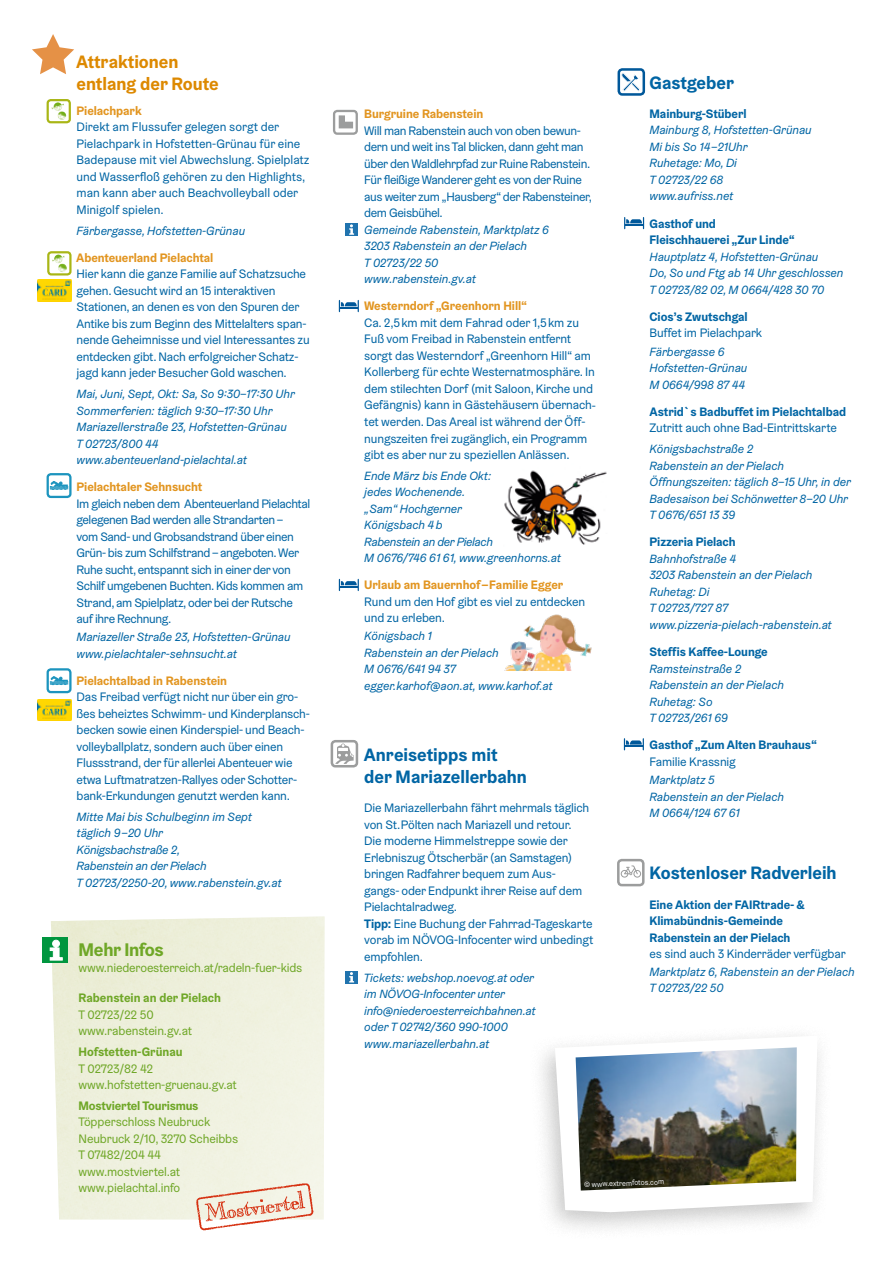
<style>
.page{position:relative;width:893px;height:1263px;background:#fff}
.page>*{position:absolute;margin:0;border:0;box-sizing:border-box;transform-origin:0 0}
.t1{font:700 18.3px "Graebenbach";letter-spacing:-.015em;color:#6fa727}
.t2{font:700 18px/21.6px "Graebenbach";color:#0065a4}
.t3{font:700 18px/21.6px "Graebenbach";color:#dd8900}
.t4{font:12.3px/16.5px "Graebenbach";letter-spacing:-.015em;color:#0065a4}
.t5{font:700 12.3px/16.5px "Graebenbach";letter-spacing:-.005em;color:#0065a4}
.t6{font:12.3px/16.5px "Graebenbach";letter-spacing:-.01em;color:#6fa727}
.t7{font:700 12.3px "Graebenbach";letter-spacing:-.005em;color:#e29520}
.t8{font:700 12.3px "Graebenbach";color:#6fa727}
.t9{font:italic 12px/16.5px "Graebenbach";letter-spacing:-.005em;color:#0065a4}
.t10{font:7.5px "Graebenbach";color:#ececed}
.s1{font-weight:700}
</style>
<div class="page">
<div style="left:617px;top:859px;width:28px;height:27px;border:3px solid #9c9d9d;border-radius:4px"></div>
<svg style="left:621px;top:865px;width:20px;height:13px"></svg>
<div style="left:618px;top:68px;width:27px;height:28px;border:3px solid #00589a;border-radius:4px"></div>
<svg style="left:622px;top:73px;width:19px;height:19px"></svg>
<svg style="left:624px;top:217px;width:20px;height:12px"></svg>
<svg style="left:624px;top:738px;width:20px;height:12px"></svg>
<div style="left:43px;top:937px;width:25px;height:26px;background:#00963f"></div>
<svg style="left:50px;top:940px;width:12px;height:20px"></svg>
<img style="left:196px;top:1182px;width:119px;height:49px">
<div style="left:331px;top:740px;width:27px;height:27px;border:3px solid #9c9d9d;border-radius:4px"></div>
<svg style="left:335px;top:743px;width:19px;height:21px"></svg>
<div style="left:345px;top:971px;width:13px;height:13px;background:#2073ae"></div>
<svg style="left:349px;top:972px;width:5px;height:10px"></svg>
<svg style="left:32px;top:34px;width:42px;height:40px"></svg>
<svg style="left:48px;top:100px;width:22px;height:22px"></svg>
<div style="left:47px;top:99px;width:24px;height:24px;border:2px solid #a9b616;border-radius:3px"></div>
<svg style="left:51px;top:102px;width:6px;height:8px"></svg>
<svg style="left:48px;top:252px;width:22px;height:22px"></svg>
<div style="left:47px;top:251px;width:25px;height:24px;border:2px solid #a9b616;border-radius:3px"></div>
<svg style="left:52px;top:255px;width:6px;height:7px"></svg>
<img style="left:38px;top:280px;width:33px;height:21px">
<div style="left:47px;top:473px;width:25px;height:25px;border:2px solid #1c94be;border-radius:3px"></div>
<svg style="left:49px;top:481px;width:20px;height:9px"></svg>
<div style="left:47px;top:668px;width:25px;height:25px;border:2px solid #1c94be;border-radius:3px"></div>
<svg style="left:49px;top:676px;width:20px;height:9px"></svg>
<img style="left:38px;top:699px;width:34px;height:22px">
<svg style="left:334px;top:111px;width:23px;height:23px"></svg>
<div style="left:333px;top:110px;width:25px;height:25px;border:2px solid #9c9d9d;border-radius:3px"></div>
<svg style="left:339px;top:115px;width:14px;height:13px"></svg>
<div style="left:345px;top:223px;width:13px;height:13px;background:#2073ae"></div>
<svg style="left:349px;top:224px;width:5px;height:11px"></svg>
<svg style="left:339px;top:300px;width:20px;height:12px"></svg>
<svg style="left:339px;top:579px;width:20px;height:12px"></svg>
<img style="left:504px;top:470px;width:103px;height:75px">
<img style="left:505px;top:642px;width:13px;height:28px">
<img style="left:518px;top:614px;width:74px;height:56px">
<div style="left:529px;top:1024px;width:303px;height:217px;background:#1a1a18;opacity:.24"></div>
<svg style="left:555px;top:1036px;width:263px;height:176px"></svg>
<img style="left:576px;top:1047px;width:221px;height:143px">
<h2 class="t3" style="left:76px;top:51px;width:144px">Attraktionen entlang der Route</h2>
<p class="t7" style="left:77px;top:103px;width:67px">Pielachpark</p>
<p class="t4" style="left:77px;top:119px;width:235px">Direkt am Flussufer gelegen sorgt der Pielachpark in Hofstetten-Grünau für eine Badepause mit viel Abwechslung. Spielplatz und Wasserfloß gehören zu den Highlights, man kann aber auch Beachvolleyball oder Minigolf spielen.</p>
<p class="t9" style="left:77px;top:222px;width:170px">Färbergasse, Hofstetten-Grünau</p>
<p class="t7" style="left:76px;top:250px;width:139px">Abenteuerland Pielachtal</p>
<p class="t4" style="left:77px;top:266px;width:235px">Hier kann die ganze Familie auf Schatzsuche gehen. Gesucht wird an 15 interaktiven Stationen, an denen es von den Spuren der Antike bis zum Beginn des Mittelalters span&shy;nende Geheimnisse und viel Interessantes zu entdecken gibt. Nach erfolgreicher Schatz&shy;jagd kann jeder Besucher Gold waschen.</p>
<p class="t9" style="left:77px;top:386px;width:220px">Mai, Juni, Sept, Okt: Sa, So 9:30–17:30 Uhr Sommerferien: täglich 9:30–17:30 Uhr Mariazellerstraße 23, Hofstetten-Grünau T 02723/800 44 www.abenteuerland-pielachtal.at</p>
<p class="t7" style="left:77px;top:479px;width:127px">Pielachtaler Sehnsucht</p>
<p class="t4" style="left:77px;top:495px;width:235px">Im gleich neben dem Abenteuerland Pielachtal gelegenen Bad werden alle Strandarten –<br>vom Sand- und Grobsandstrand über einen Grün- bis zum Schilfstrand – angeboten. Wer Ruhe sucht, entspannt sich in einer der von Schilf umgebenen Buchten. Kids kommen am Strand, am Spielplatz, oder bei der Rutsche auf ihre Rechnung.</p>
<p class="t9" style="left:77px;top:628px;width:216px">Mariazeller Straße 23, Hofstetten-Grünau www.pielachtaler-sehnsucht.at</p>
<p class="t7" style="left:77px;top:672px;width:152px">Pielachtalbad in Rabenstein</p>
<p class="t4" style="left:77px;top:688px;width:235px">Das Freibad verfügt nicht nur über ein gro&shy;ßes beheiztes Schwimm- und Kinderplansch&shy;becken sowie einen Kinderspiel- und Beach&shy;volleyballplatz, sondern auch über einen Flussstrand, der für allerlei Abenteuer wie etwa Luftmatratzen-Rallyes oder Schotter&shy;bank-Erkundungen genutzt werden kann.</p>
<p class="t9" style="left:77px;top:808px;width:206px">Mitte Mai bis Schulbeginn im Sept täglich 9–20 Uhr<br>Königsbachstraße 2,<br>Rabenstein an der Pielach<br>T 02723/2250-20, www.rabenstein.gv.at</p>
<h1 class="t1" style="left:79px;top:938px;width:87px">Mehr Infos</h1>
<p class="t6" style="left:79px;top:959px;width:225px">www.niederoesterreich.at/radeln-fuer-kids</p>
<p class="t8" style="left:79px;top:990px;width:144px">Rabenstein an der Pielach</p>
<p class="t6" style="left:79px;top:1006px;width:115px">T 02723/22 50 www.rabenstein.gv.at</p>
<p class="t8" style="left:79px;top:1044px;width:105px">Hofstetten-Grünau</p>
<p class="t6" style="left:79px;top:1060px;width:160px">T 02723/82 42 www.hofstetten-gruenau.gv.at</p>
<p class="t8" style="left:79px;top:1098px;width:121px">Mostviertel Tourismus</p>
<p class="t6" style="left:79px;top:1113px;width:161px">Töpperschloss Neubruck<br>Neubruck 2/10, 3270 Scheibbs<br>T 07482/204 44 www.mostviertel.at www.pielachtal.info</p>
<p class="t7" style="left:364px;top:106px;width:121px">Burgruine Rabenstein</p>
<p class="t4" style="left:364px;top:122px;width:229px">Will man Rabenstein auch von oben bewun&shy;dern und weit ins Tal blicken, dann geht man über den Waldlehrpfad zur Ruine Rabenstein.<br>Für fleißige Wanderer geht es von der Ruine aus weiter zum „Hausberg“ der Rabensteiner, dem Geisbühel.</p>
<p class="t9" style="left:364px;top:221px;width:186px">Gemeinde Rabenstein, Marktplatz 6<br>3203 Rabenstein an der Pielach<br>T 02723/22 50 www.rabenstein.gv.at</p>
<p class="t7" style="left:364px;top:298px;width:165px">Westerndorf „Greenhorn Hill“</p>
<p class="t4" style="left:364px;top:314px;width:233px">Ca. 2,5km mit dem Fahrad oder 1,5km zu Fuß vom Freibad in Rabenstein entfernt sorgt das Westerndorf „Greenhorn Hill“ am Kollerberg für echte Westernatmosphäre. In dem stilechten Dorf (mit Saloon, Kirche und Gefängnis) kann in Gästehäusern übernach&shy;tet werden. Das Areal ist während der Öff&shy;nungszeiten frei zugänglich, ein Programm gibt es aber nur zu speziellen Anlässen.</p>
<p class="t9" style="left:364px;top:467px;width:198px">Ende März bis Ende Okt:<br>jedes Wochenende.<br>„Sam“ Hochgerner<br>Königsbach 4b<br>Rabenstein an der Pielach<br>M 0676/746 61 61, www.greenhorns.at</p>
<p class="t7" style="left:364px;top:577px;width:200px">Urlaub am Bauernhof–Familie Egger</p>
<p class="t4" style="left:364px;top:593px;width:222px">Rund um den Hof gibt es viel zu entdecken und zu erleben.</p>
<p class="t9" style="left:364px;top:628px;width:190px">Königsbach 1<br>Rabenstein an der Pielach<br>M 0676/641 94 37 egger.karhof@aon.at, www.karhof.at</p>
<h2 class="t2" style="left:364px;top:744px;width:165px">Anreisetipps mit der Mariazellerbahn</h2>
<p class="t4" style="left:364px;top:800px;width:231px">Die Mariazellerbahn fährt mehrmals täglich von St.Pölten nach Mariazell und retour.<br>Die moderne Himmelstreppe sowie der Erlebniszug Ötscherbär (an Samstagen) bringen Radfahrer bequem zum Aus&shy;gangs- oder Endpunkt ihrer Reise auf dem Pielachtalradweg.<br><span class="s1">Tipp:</span> Eine Buchung der Fahrrad-Tageskarte vorab im NÖVOG-Infocenter wird unbedingt empfohlen.</p>
<p class="t9" style="left:364px;top:969px;width:173px">Tickets: webshop.noevog.at oder im NÖVOG-Infocenter unter info@niederoesterreichbahnen.at oder T 02742/360 990-1000 www.mariazellerbahn.at</p>
<h2 class="t2" style="left:649px;top:71px;width:86px">Gastgeber</h2>
<p class="t5" style="left:649px;top:105px;width:99px">Mainburg-Stüberl</p>
<p class="t9" style="left:649px;top:122px;width:164px">Mainburg 8, Hofstetten-Grünau<br>Mi bis So 14–21Uhr<br>Ruhetage: Mo, Di<br>T 02723/22 68<br>www.aufriss.net</p>
<p class="t5" style="left:649px;top:215px;width:147px">Gasthof und<br>Fleischhauerei „Zur Linde“</p>
<p class="t9" style="left:649px;top:248px;width:195px">Hauptplatz 4, Hofstetten-Grünau<br>Do, So und Ftg ab 14 Uhr geschlossen<br>T 02723/82 02, M 0664/428 30 70</p>
<p class="t5" style="left:649px;top:308px;width:100px">Cios’s Zwutschgal</p>
<p class="t4" style="left:649px;top:324px;width:114px">Buffet im Pielachpark</p>
<p class="t9" style="left:649px;top:343px;width:99px">Färbergasse 6<br>Hofstetten-Grünau<br>M 0664/998 87 44</p>
<p class="t5" style="left:649px;top:403px;width:198px">Astrid`s Badbuffet im Pielachtalbad</p>
<p class="t4" style="left:649px;top:420px;width:189px">Zutritt auch ohne Bad-Eintrittskarte</p>
<p class="t9" style="left:649px;top:441px;width:203px">Königsbachstraße 2<br>Rabenstein an der Pielach<br>Öffnungszeiten: täglich 8–15 Uhr, in der<br>Badesaison bei Schönwetter 8–20 Uhr<br>T 0676/651 13 39</p>
<p class="t5" style="left:649px;top:534px;width:88px">Pizzeria Pielach</p>
<p class="t9" style="left:649px;top:550px;width:184px">Bahnhofstraße 4<br>3203 Rabenstein an der Pielach<br>Ruhetag: Di<br>T 02723/727 87 www.pizzeria-pielach-rabenstein.at</p>
<p class="t5" style="left:649px;top:643px;width:120px">Steffis Kaffee-Lounge</p>
<p class="t9" style="left:649px;top:660px;width:136px">Ramsteinstraße 2<br>Rabenstein an der Pielach<br>Ruhetag: So<br>T 02723/261 69</p>
<p class="t5" style="left:649px;top:736px;width:169px">Gasthof „Zum Alten Brauhaus“</p>
<p class="t4" style="left:649px;top:753px;width:88px">Familie Krassnig</p>
<p class="t9" style="left:649px;top:772px;width:136px">Marktplatz 5<br>Rabenstein an der Pielach<br>M 0664/124 67 61</p>
<h2 class="t2" style="left:649px;top:862px;width:189px">Kostenloser Radverleih</h2>
<p class="t5" style="left:649px;top:896px;width:157px">Eine Aktion der FAIRtrade- &amp;<br>Klimabündnis-Gemeinde<br>Rabenstein an der Pielach</p>
<p class="t4" style="left:649px;top:945px;width:198px">es sind auch 3 Kinderräder verfügbar</p>
<p class="t9" style="left:649px;top:963px;width:207px">Marktplatz 6, Rabenstein an der Pielach<br>T 02723/22 50</p>
<p class="t10" style="left:584px;top:1180px;width:82px;rotate:-2deg">© www.extremfotos.com</p>
</div>
